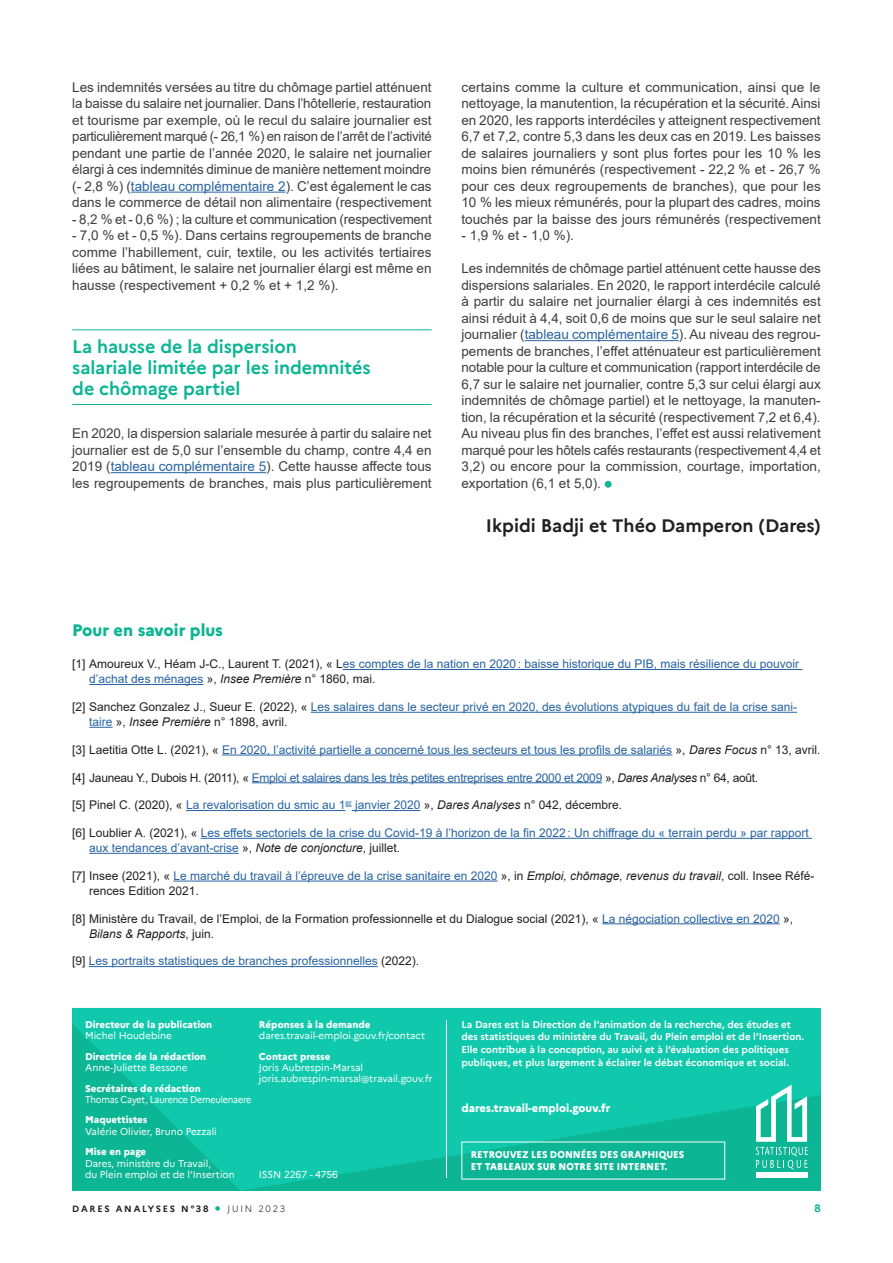
<style>
.page{position:relative;width:893px;height:1263px;background:#fff}
.page>*{position:absolute;margin:0;border:0;box-sizing:border-box;transform-origin:0 0}
.t1{font:700 18px/21px "Marianne";letter-spacing:-.005em;color:#0cb594}
.t2{font:700 18px "Marianne";color:#231f20}
.t3{font:800 16.5px "Marianne";color:#0cb594}
.t4{font:13.5px/16.5px "Arial";color:#3e3e3f;text-align:justify}
.t5{font:12px/15px "Arial";color:#2763a1}
.t6{font:12px/15px "Arial";color:#231f20}
.t7{font:12px "Arial";letter-spacing:-.025em;color:#2763a1}
.t8{font:800 11.25px "Marianne";color:#fff}
.t9{font:700 10.5px "Marianne";color:#0cb594}
.t10{font:700 9.75px/12.9px "Marianne";color:#fff}
.t11{font:9.75px/11.2px "Marianne";color:#fff}
.t12{font:800 9.75px "Marianne";color:#fff}
.t13{font:800 9.75px/12px "Marianne";color:#fff;scale:.95 1}
.t14{font:9.75px "Marianne";letter-spacing:-.02em;color:#fff;scale:.92 1}
.t15{font:700 9px "Marianne";letter-spacing:.2em;color:#231f20}
.t16{font:300 9px "Marianne";letter-spacing:.2em;color:#231f20}
.s1{color:#2763a1}
.s2{color:#231f20}
.s3{font-style:italic;color:#231f20}
.s4{font-style:italic}
.s5{font-size:21px;color:#0cb594}
</style>
<div class="page">
<svg style="left:72px;top:1008px;width:749px;height:183px;background:#0fc3a5"></svg>
<hr style="left:446px;top:1020px;width:1px;height:158px;background:#fff">
<div style="left:756px;top:1173px;width:51px;height:5px;background:#fff"></div>
<svg style="left:756px;top:1084px;width:52px;height:86px"></svg>
<hr style="left:343px;top:669px;width:460px;height:1px;background:#2763a1">
<hr style="left:89px;top:684px;width:114px;height:1px;background:#2763a1">
<hr style="left:311px;top:712px;width:486px;height:1px;background:#2763a1">
<svg style="left:89px;top:727px;width:24px;height:1px"></svg>
<hr style="left:222px;top:754px;width:450px;height:1px;background:#2763a1">
<hr style="left:252px;top:782px;width:350px;height:1px;background:#2763a1">
<hr style="left:186px;top:810px;width:159px;height:1px;background:#2763a1">
<hr style="left:352px;top:810px;width:68px;height:1px;background:#2763a1">
<hr style="left:201px;top:838px;width:611px;height:1px;background:#2763a1">
<hr style="left:89px;top:853px;width:150px;height:1px;background:#2763a1">
<hr style="left:173px;top:881px;width:325px;height:1px;background:#2763a1">
<hr style="left:602px;top:923px;width:178px;height:1px;background:#2763a1">
<hr style="left:89px;top:966px;width:289px;height:1px;background:#2763a1">
<hr style="left:131px;top:192px;width:155px;height:1px;background:#2763a1">
<hr style="left:72px;top:329px;width:360px;height:1px;background:#0cb594">
<hr style="left:72px;top:404px;width:360px;height:1px;background:#0cb594">
<hr style="left:111px;top:472px;width:155px;height:1px;background:#2763a1">
<hr style="left:525px;top:340px;width:154px;height:1px;background:#2763a1">
<svg style="left:605px;top:481px;width:7px;height:7px"></svg>
<p class="t4" style="left:72px;top:79px;width:361px">Les indemnités versées au titre du chômage partiel atténuent la baisse du salaire net journalier. Dans l’hôtellerie, restauration et tourisme par exemple, où le recul du salaire journalier est particulièrement marqué (- 26,1 %) en raison de l’arrêt de l’activité pendant une partie de l’année 2020, le salaire net journalier élargi à ces indemnités diminue de manière nettement moindre (- 2,8 %) (<span class="s1">tableau complémentaire 2</span>). C’est également le cas dans le commerce de détail non alimentaire (respectivement</p>
<p class="t4" style="left:72px;top:211px;width:361px">- 8,2 % et - 0,6 %) ; la culture et communication (respectivement</p>
<p class="t4" style="left:72px;top:227px;width:361px">- 7,0 % et - 0,5 %). Dans certains regroupements de branche comme l’habillement, cuir, textile, ou les activités tertiaires liées au bâtiment, le salaire net journalier élargi est même en hausse (respectivement + 0,2 % et + 1,2 %).</p>
<h1 class="t1" style="left:72px;top:334px;width:300px">La hausse de la dispersion salariale limitée par les indemnités de chômage partiel</h1>
<p class="t4" style="left:72px;top:425px;width:361px">En 2020, la dispersion salariale mesurée à partir du salaire net journalier est de 5,0 sur l’ensemble du champ, contre 4,4 en 2019 (<span class="s1">tableau complémentaire 5</span>). Cette hausse affecte tous les regroupements de branches, mais plus particulièrement</p>
<p class="t4" style="left:461px;top:79px;width:361px">certains comme la culture et communication, ainsi que le nettoyage, la manutention, la récupération et la sécurité. Ainsi en 2020, les rapports interdéciles y atteignent respectivement 6,7 et 7,2, contre 5,3 dans les deux cas en 2019. Les baisses de salaires journaliers y sont plus fortes pour les 10 % les moins bien rémunérés (respectivement - 22,2 % et - 26,7 % pour ces deux regroupements de branches), que pour les 10 % les mieux rémunérés, pour la plupart des cadres, moins touchés par la baisse des jours rémunérés (respectivement</p>
<p class="t4" style="left:461px;top:227px;width:114px">- 1,9 % et - 1,0 %).</p>
<p class="t4" style="left:461px;top:260px;width:361px">Les indemnités de chômage partiel atténuent cette hausse des dispersions salariales. En 2020, le rapport interdécile calculé à partir du salaire net journalier élargi à ces indemnités est ainsi réduit à 4,4, soit 0,6 de moins que sur le seul salaire net journalier (<span class="s1">tableau complémentaire 5</span>). Au niveau des regrou&shy;pements de branches, l’effet atténuateur est particulièrement notable pour la culture et communication (rapport interdécile de 6,7 sur le salaire net journalier, contre 5,3 sur celui élargi aux indemnités de chômage partiel) et le nettoyage, la manuten&shy;tion, la récupération et la sécurité (respectivement 7,2 et 6,4).<br>Au niveau plus fin des branches, l’effet est aussi relativement marqué pour les hôtels cafés restaurants (respectivement 4,4 et 3,2) ou encore pour la commission, courtage, importation, exportation (6,1 et 5,0).</p>
<h1 class="t2" style="left:486px;top:511px;width:336px">Ikpidi Badji et Théo Damperon (Dares)</h1>
<p class="t3" style="left:72px;top:617px;width:152px">Pour en savoir plus</p>
<p class="t5" style="left:89px;top:656px;width:711px;text-indent:-17px"><span class="s2">[1] Amoureux V., Héam J-C., Laurent T. (2021), « L</span>es comptes de la nation en 2020: baisse historique du PIB, mais résilience du pouvoir d’achat des ménages <span class="s2">»,</span> <span class="s3">Insee Première</span> <span class="s2">n° 1860, mai.</span></p>
<p class="t5" style="left:89px;top:699px;width:709px;text-indent:-17px"><span class="s2">[2] Sanchez Gonzalez J., Sueur E. (2022), «</span> Les salaires dans le secteur privé en 2020, des évolutions atypiques du fait de la crise sani&shy;taire <span class="s2">»,</span> <span class="s3">Insee Première</span> <span class="s2">n° 1898, avril.</span></p>
<p class="t5" style="left:72px;top:742px;width:750px"><span class="s2">[3] Laetitia Otte L. (2021), «</span> En 2020, l’activité partielle a concerné tous les secteurs et tous les profils de salariés <span class="s2">»,</span> <span class="s3">Dares Focus</span> <span class="s2">n° 13, avril.</span></p>
<p class="t7" style="left:72px;top:769px;width:687px"><span class="s2">[4] Jauneau Y., Dubois H. (2011), «</span> Emploi et salaires dans les très petites entreprises entre 2000 et 2009 <span class="s2">»,</span> <span class="s3">Dares Analyses</span> <span class="s2">n° 64, août.</span></p>
<p class="t5" style="left:72px;top:797px;width:551px"><span class="s2">[5] Pinel C. (2020), «</span> La revalorisation du smic au 1<sup>er</sup> janvier 2020 <span class="s2">»,</span> <span class="s3">Dares Analyses</span> <span class="s2">n° 042, décembre.</span></p>
<p class="t5" style="left:89px;top:825px;width:721px;text-indent:-17px"><span class="s2">[6] Loublier A. (2021), «</span> Les effets sectoriels de la crise du Covid-19 à l’horizon de la fin 2022: Un chiffrage du « terrain perdu » par rapport aux tendances d’avant-crise <span class="s2">»,</span> <span class="s3">Note de conjoncture</span><span class="s2">, juillet.</span></p>
<p class="t6" style="left:89px;top:868px;width:727px;text-indent:-17px">[7] Insee (2021), « <span class="s1">Le marché du travail à l’épreuve de la crise sanitaire en 2020</span> », in <span class="s4">Emploi, chômage, revenus du travail</span>, coll. Insee Réfé&shy;rences Edition 2021.</p>
<p class="t6" style="left:89px;top:911px;width:705px;text-indent:-17px">[8] Ministère du Travail, de l’Emploi, de la Formation professionnelle et du Dialogue social (2021), « <span class="s1">La négociation collective en 2020</span> »,<br><span class="s4">Bilans &amp; Rapports</span>, juin.</p>
<p class="t5" style="left:72px;top:953px;width:348px"><span class="s2">[9]</span> Les portraits statistiques de branches professionnelles <span class="s2">(2022).</span></p>
<p class="t12" style="left:85px;top:1017px;width:129px">Directeur de la publication</p>
<p class="t11" style="left:85px;top:1029px;width:88px">Michel Houdebine</p>
<p class="t12" style="left:85px;top:1049px;width:123px">Directrice de la rédaction</p>
<p class="t11" style="left:85px;top:1061px;width:104px">Anne-Juliette Bessone</p>
<p class="t12" style="left:85px;top:1080px;width:117px">Secrétaires de rédaction</p>
<p class="t14" style="left:85px;top:1092px;width:182px">Thomas Cayet, Laurence Demeulenaere</p>
<p class="t12" style="left:85px;top:1112px;width:64px">Maquettistes</p>
<p class="t11" style="left:85px;top:1125px;width:133px">Valérie Olivier, Bruno Pezzali</p>
<p class="t12" style="left:85px;top:1144px;width:63px">Mise en page</p>
<p class="t11" style="left:85px;top:1157px;width:151px">Dares, ministère du Travail,<br>du Plein emploi et de l’Insertion</p>
<p class="t12" style="left:259px;top:1017px;width:113px">Réponses à la demande</p>
<p class="t11" style="left:259px;top:1029px;width:168px">dares.travail-emploi.gouv.fr/contact</p>
<p class="t12" style="left:259px;top:1049px;width:73px">Contact presse</p>
<p class="t11" style="left:259px;top:1061px;width:175px">Joris Aubrespin-Marsal joris.aubrespin-marsal@travail.gouv.fr</p>
<p class="t11" style="left:259px;top:1168px;width:81px">ISSN 2267 - 4756</p>
<p class="t10" style="left:461px;top:1017px;width:344px">La Dares est la Direction de l’animation de la recherche, des études et des statistiques du ministère du Travail, du Plein emploi et de l’Insertion.<br>Elle contribue à la conception, au suivi et à l’évaluation des politiques publiques, et plus largement à éclairer le débat économique et social.</p>
<p class="t8" style="left:461px;top:1100px;width:150px">dares.travail-emploi.gouv.fr</p>
<p class="t13" style="left:471px;top:1148px;width:226px">RETROUVEZ LES DONNÉES DES GRAPHIQUES<br>ET TABLEAUX SUR NOTRE SITE INTERNET.</p>
<p class="t15" style="left:72px;top:1202px;width:138px">DARES ANALYSES N°38</p>
<p class="t16" style="left:215px;top:1202px;width:72px"><span class="s5">•</span> JUIN 2023</p>
<p class="t9" style="left:814px;top:1200px;width:8px">8</p>
</div>
